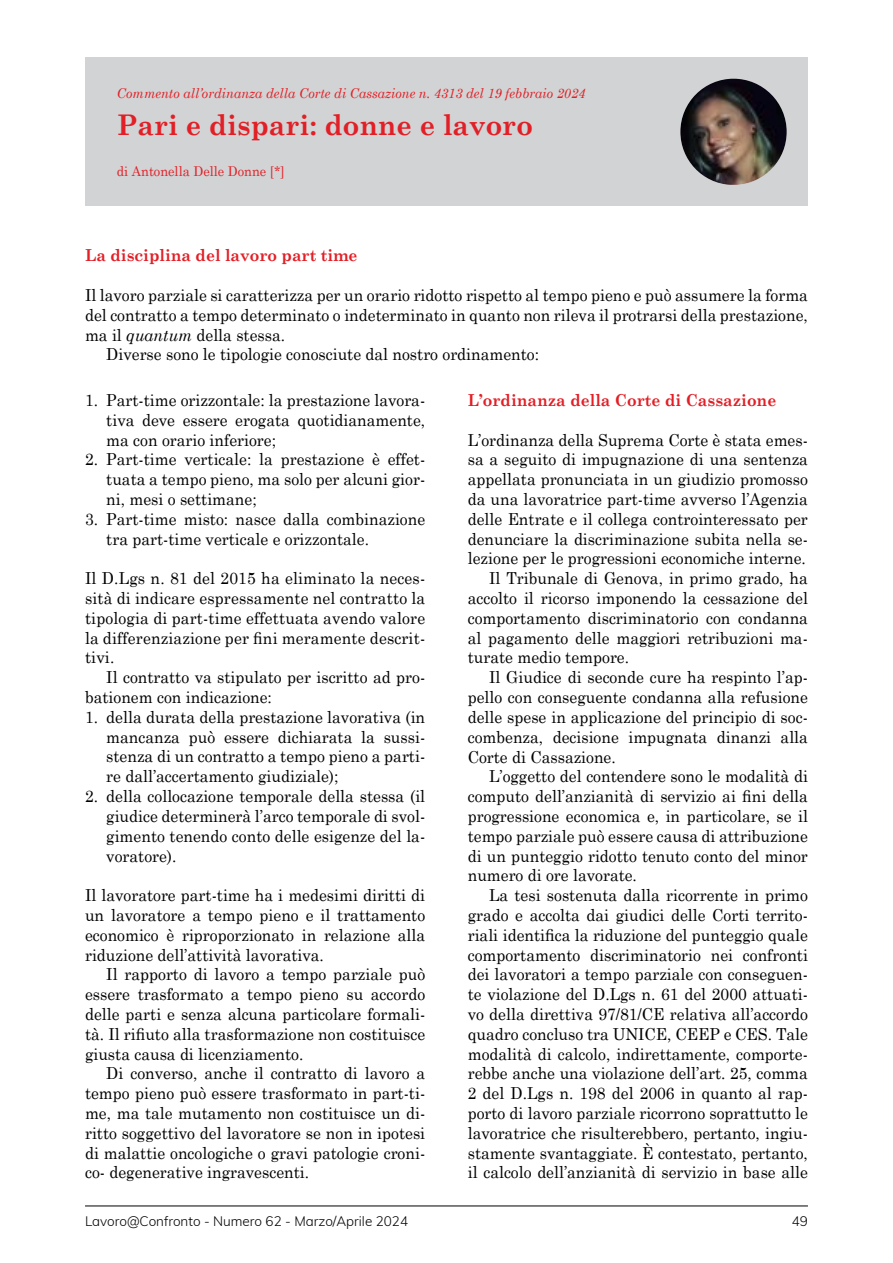
<style>
.page{position:relative;width:893px;height:1263px;background:#fff}
.page>*{position:absolute;margin:0;border:0;box-sizing:border-box;transform-origin:0 0}
.t1{font:700 28.5px "Century Schoolbook";color:#e21f26;scale:.95 1}
.t2{font:16.5px/19.8px "Century Schoolbook";color:#000;text-align:justify;scale:.95 1}
.t3{font:700 16.5px "Century Schoolbook";color:#e21f26;scale:.95 1}
.t4{font:italic 13.5px "Century Schoolbook";color:#e21f26;scale:.95 1}
.t5{font:300 13.5px "Muli";color:#000}
.t6{font:13.5px "Century Schoolbook";color:#e21f26;scale:.95 1}
.s1{font-style:italic}
</style>
<div class="page">
<hr style="left:85px;top:1205px;width:723px;height:1px;background:#000">
<div style="left:85px;top:57px;width:723px;height:149px;background:#d1d3d4"></div>
<img style="left:680px;top:79px;width:107px;height:106px;border-radius:52px">
<p class="t4" style="left:117px;top:85px;width:494px">Commento all’ordinanza della Corte di Cassazione n. 4313 del 19 febbraio 2024</p>
<h1 class="t1" style="left:117px;top:107px;width:439px">Pari e dispari: donne e lavoro</h1>
<p class="t6" style="left:117px;top:162px;width:178px">di Antonella Delle Donne [*]</p>
<p class="t3" style="left:85px;top:245px;width:288px">La disciplina del lavoro part time</p>
<p class="t2" style="left:85px;top:285px;width:762px">Il lavoro parziale si caratterizza per un orario ridotto rispetto al tempo pieno e può assumere la forma</p>
<p class="t2" style="left:85px;top:305px;width:762px">del contratto a tempo determinato o indeterminato in quanto non rileva il protrarsi della prestazione,</p>
<p class="t2" style="left:85px;top:324px;width:212px">ma il <span class="s1">quantum</span> della stessa.</p>
<p class="t2" style="left:106px;top:344px;width:457px">Diverse sono le tipologie conosciute dal nostro ordinamento:</p>
<p class="t2" style="left:106px;top:390px;width:337px;text-indent:-21px">1. Part-time orizzontale: la prestazione lavora&shy;tiva deve essere erogata quotidianamente, ma con orario inferiore;</p>
<p class="t2" style="left:106px;top:449px;width:337px;text-indent:-21px">2. Part-time verticale: la prestazione è effet&shy;tuata a tempo pieno, ma solo per alcuni gior&shy;ni, mesi o settimane;</p>
<p class="t2" style="left:106px;top:509px;width:337px;text-indent:-21px">3. Part-time misto: nasce dalla combinazione tra part-time verticale e orizzontale.</p>
<p class="t2" style="left:85px;top:568px;width:360px">Il D.Lgs n. 81 del 2015 ha eliminato la neces&shy;sità di indicare espressamente nel contratto la tipologia di part-time effettuata avendo valore la differenziazione per fini meramente descrit&shy;tivi.</p>
<p class="t2" style="left:85px;top:667px;width:360px;text-indent:21px">Il contratto va stipulato per iscritto ad pro&shy;bationem con indicazione:</p>
<p class="t2" style="left:106px;top:707px;width:337px;text-indent:-21px">1. della durata della prestazione lavorativa (in mancanza può essere dichiarata la sussi&shy;stenza di un contratto a tempo pieno a parti&shy;re dall’accertamento giudiziale);</p>
<p class="t2" style="left:106px;top:786px;width:337px;text-indent:-21px">2. della collocazione temporale della stessa (il giudice determinerà l’arco temporale di svol&shy;gimento tenendo conto delle esigenze del la&shy;voratore).</p>
<p class="t2" style="left:85px;top:885px;width:360px">Il lavoratore part-time ha i medesimi diritti di un lavoratore a tempo pieno e il trattamento economico è riproporzionato in relazione alla riduzione dell’attività lavorativa.</p>
<p class="t2" style="left:85px;top:964px;width:360px;text-indent:21px">Il rapporto di lavoro a tempo parziale può essere trasformato a tempo pieno su accordo delle parti e senza alcuna particolare formali&shy;tà. Il rifiuto alla trasformazione non costituisce giusta causa di licenziamento.</p>
<p class="t2" style="left:85px;top:1063px;width:360px;text-indent:21px">Di converso, anche il contratto di lavoro a tempo pieno può essere trasformato in part-ti&shy;me, ma tale mutamento non costituisce un di&shy;ritto soggettivo del lavoratore se non in ipotesi di malattie oncologiche o gravi patologie croni&shy;co- degenerative ingravescenti.</p>
<p class="t3" style="left:468px;top:390px;width:326px">L’ordinanza della Corte di Cassazione</p>
<p class="t2" style="left:468px;top:429px;width:360px">L’ordinanza della Suprema Corte è stata emes-</p>
<p class="t2" style="left:468px;top:449px;width:360px">sa a seguito di impugnazione di una sentenza</p>
<p class="t2" style="left:468px;top:469px;width:360px">appellata pronunciata in un giudizio promosso</p>
<p class="t2" style="left:468px;top:489px;width:360px">da una lavoratrice part-time avverso l’Agenzia</p>
<p class="t2" style="left:468px;top:509px;width:360px">delle Entrate e il collega controinteressato per</p>
<p class="t2" style="left:468px;top:528px;width:360px">denunciare la discriminazione subita nella se-</p>
<p class="t2" style="left:468px;top:548px;width:357px">lezione per le progressioni economiche interne.</p>
<p class="t2" style="left:489px;top:568px;width:337px">Il Tribunale di Genova, in primo grado, ha</p>
<p class="t2" style="left:468px;top:588px;width:360px">accolto il ricorso imponendo la cessazione del</p>
<p class="t2" style="left:468px;top:608px;width:360px">comportamento discriminatorio con condanna</p>
<p class="t2" style="left:468px;top:627px;width:360px">al pagamento delle maggiori retribuzioni ma-</p>
<p class="t2" style="left:468px;top:647px;width:171px">turate medio tempore.</p>
<p class="t2" style="left:489px;top:667px;width:337px">Il Giudice di seconde cure ha respinto l’ap-</p>
<p class="t2" style="left:468px;top:687px;width:360px">pello con conseguente condanna alla refusione</p>
<p class="t2" style="left:468px;top:707px;width:360px">delle spese in applicazione del principio di soc-</p>
<p class="t2" style="left:468px;top:726px;width:360px">combenza, decisione impugnata dinanzi alla</p>
<p class="t2" style="left:468px;top:746px;width:157px">Corte di Cassazione.</p>
<p class="t2" style="left:489px;top:766px;width:337px">L’oggetto del contendere sono le modalità di</p>
<p class="t2" style="left:468px;top:786px;width:360px">computo dell’anzianità di servizio ai fini della</p>
<p class="t2" style="left:468px;top:806px;width:360px">progressione economica e, in particolare, se il</p>
<p class="t2" style="left:468px;top:825px;width:360px">tempo parziale può essere causa di attribuzione</p>
<p class="t2" style="left:468px;top:845px;width:360px">di un punteggio ridotto tenuto conto del minor</p>
<p class="t2" style="left:468px;top:865px;width:180px">numero di ore lavorate.</p>
<p class="t2" style="left:489px;top:885px;width:337px">La tesi sostenuta dalla ricorrente in primo</p>
<p class="t2" style="left:468px;top:905px;width:360px">grado e accolta dai giudici delle Corti territo-</p>
<p class="t2" style="left:468px;top:924px;width:360px">riali identifica la riduzione del punteggio quale</p>
<p class="t2" style="left:468px;top:944px;width:360px">comportamento discriminatorio nei confronti</p>
<p class="t2" style="left:468px;top:964px;width:360px">dei lavoratori a tempo parziale con conseguen-</p>
<p class="t2" style="left:468px;top:984px;width:360px">te violazione del D.Lgs n. 61 del 2000 attuati-</p>
<p class="t2" style="left:468px;top:1004px;width:360px">vo della direttiva 97/81/CE relativa all’accordo</p>
<p class="t2" style="left:468px;top:1023px;width:360px">quadro concluso tra UNICE, CEEP e CES. Tale</p>
<p class="t2" style="left:468px;top:1043px;width:360px">modalità di calcolo, indirettamente, comporte-</p>
<p class="t2" style="left:468px;top:1063px;width:360px">rebbe anche una violazione dell’art. 25, comma</p>
<p class="t2" style="left:468px;top:1083px;width:360px">2 del D.Lgs n. 198 del 2006 in quanto al rap-</p>
<p class="t2" style="left:468px;top:1103px;width:360px">porto di lavoro parziale ricorrono soprattutto le</p>
<p class="t2" style="left:468px;top:1122px;width:360px">lavoratrice che risulterebbero, pertanto, ingiu-</p>
<p class="t2" style="left:468px;top:1142px;width:360px">stamente svantaggiate. È contestato, pertanto,</p>
<p class="t2" style="left:468px;top:1162px;width:360px">il calcolo dell’anzianità di servizio in base alle</p>
<p class="t5" style="left:85px;top:1212px;width:325px">Lavoro@Confronto - Numero 62 - Marzo/Aprile 2024</p>
<p class="t5" style="left:792px;top:1212px;width:18px">49</p>
</div>
